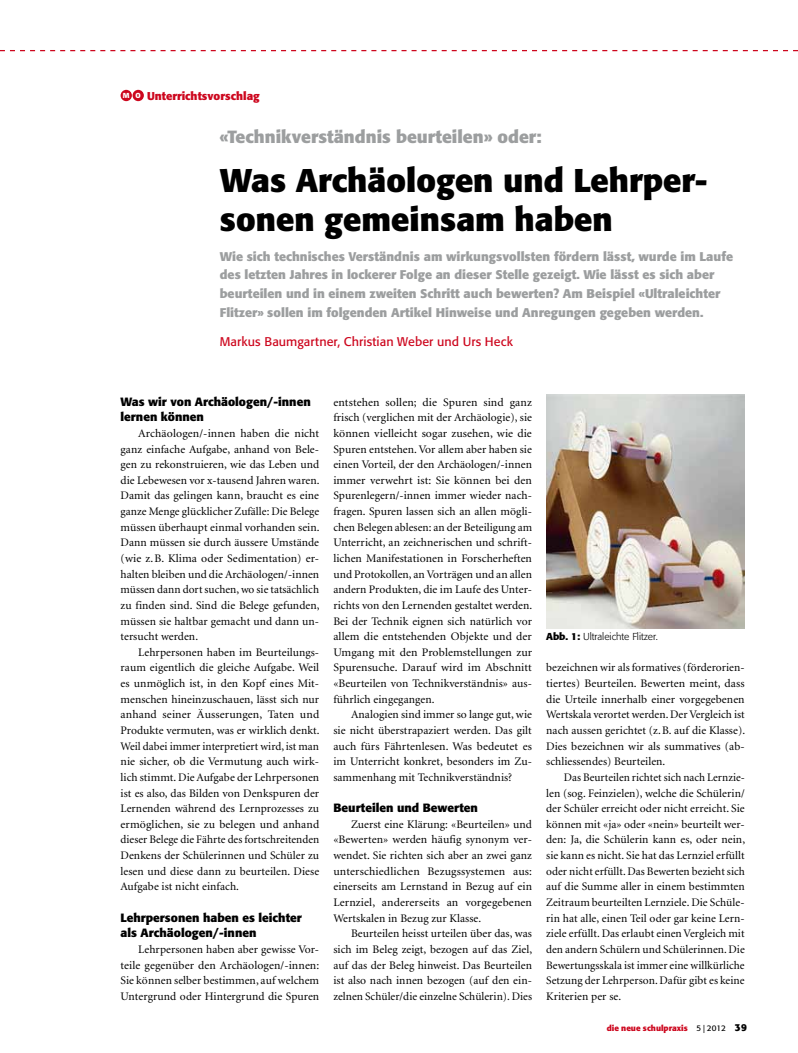
<style>
.page{position:relative;width:798px;height:1053px;background:#fff}
.page>*{position:absolute;margin:0;border:0;box-sizing:border-box;transform-origin:0 0}
.t1{font:700 32.5px/39px "Formata";color:#000}
.t2{font:700 17.5px "Formata";color:#9c9e9f}
.t3{font:700 12.5px/18.8px "Formata";color:#9c9e9f}
.t4{font:12.5px "Formata";letter-spacing:.01em;color:#cd071e}
.t5{font:700 11.88px/15.6px "Formata";color:#000}
.t6{font:11.5px/15.6px "Minion";letter-spacing:.005em;color:#000;text-align:justify}
.t7{font:700 11.25px "Formata";color:#cd071e}
.t8{font:300 10px "Formata";color:#000}
.t9{font:700 8.12px "Formata";color:#cd071e}
.s1{font-size:7.12px;color:#fff}
.s2{font-weight:700}
.s3{font-weight:400;color:#000}
.s4{font-size:10px;color:#000}
</style>
<div class="page">
<svg style="left:0;top:50px;width:797px;height:1px"></svg>
<div style="left:120px;top:90px;width:12px;height:11px;background:#cd071e;border-radius:50%"></div>
<div style="left:132px;top:90px;width:12px;height:11px;background:#cd071e;border-radius:50%"></div>
<img style="left:546px;top:394px;width:198px;height:235px">
<p class="t7" style="left:123px;top:89px;width:138px"><span class="s1">M O</span> Unterrichtsvorschlag</p>
<h2 class="t2" style="left:220px;top:125px;width:323px">«Technikverständnis beurteilen» oder:</h2>
<h1 class="t1" style="left:220px;top:161px;width:489px">Was Archäologen und Lehrper&shy;sonen gemeinsam haben</h1>
<p class="t3" style="left:220px;top:247px;width:514px">Wie sich technisches Verständnis am wirkungsvollsten fördern lässt, wurde im Laufe des letzten Jahres in lockerer Folge an dieser Stelle gezeigt. Wie lässt es sich aber beurteilen und in einem zweiten Schritt auch bewerten? Am Beispiel «Ultraleichter Flitzer» sollen im folgenden Artikel Hinweise und Anregungen gegeben werden.</p>
<p class="t4" style="left:220px;top:334px;width:294px">Markus Baumgartner, Christian Weber und Urs Heck</p>
<p class="t5" style="left:120px;top:393px;width:192px">Was wir von Archäologen/-innen lernen können</p>
<p class="t6" style="left:120px;top:426px;width:200px;text-indent:18px">Archäologen/-innen haben die nicht ganz einfache Aufgabe, anhand von Bele&shy;gen zu rekonstruieren, wie das Leben und die Lebewesen vor x-tausend Jahren waren.<br>Damit das gelingen kann, braucht es eine ganze Menge glücklicher Zufälle: Die Belege müssen überhaupt einmal vorhanden sein.<br>Dann müssen sie durch äussere Umstände (wie z.B. Klima oder Sedimentation) er&shy;halten bleiben und die Archäologen/-innen müssen dann dort suchen, wo sie tatsächlich zu finden sind. Sind die Belege gefunden, müssen sie haltbar gemacht und dann un&shy;tersucht werden.</p>
<p class="t6" style="left:120px;top:644px;width:200px;text-indent:18px">Lehrpersonen haben im Beurteilungs&shy;raum eigentlich die gleiche Aufgabe. Weil es unmöglich ist, in den Kopf eines Mit&shy;menschen hineinzuschauen, lässt sich nur anhand seiner Äusserungen, Taten und Produkte vermuten, was er wirklich denkt.<br>Weil dabei immer interpretiert wird, ist man nie sicher, ob die Vermutung auch wirk&shy;lich stimmt. Die Aufgabe der Lehrpersonen ist es also, das Bilden von Denkspuren der Lernenden während des Lernprozesses zu ermöglichen, sie zu belegen und anhand dieser Belege die Fährte des fortschreitenden Denkens der Schülerinnen und Schüler zu lesen und diese dann zu beurteilen. Diese Aufgabe ist nicht einfach.</p>
<p class="t5" style="left:120px;top:909px;width:183px">Lehrpersonen haben es leichter als Archäologen/-innen</p>
<p class="t6" style="left:120px;top:941px;width:200px;text-indent:18px">Lehrpersonen haben aber gewisse Vor&shy;teile gegenüber den Archäologen/-innen:<br>Sie können selber bestimmen, auf welchem Untergrund oder Hintergrund die Spuren</p>
<p class="t6" style="left:333px;top:394px;width:200px">entstehen sollen; die Spuren sind ganz frisch (verglichen mit der Archäologie), sie können vielleicht sogar zusehen, wie die Spuren entstehen. Vor allem aber haben sie einen Vorteil, der den Archäologen/-innen immer verwehrt ist: Sie können bei den Spurenlegern/-innen immer wieder nach&shy;fragen. Spuren lassen sich an allen mögli&shy;chen Belegen ablesen: an der Beteiligung am Unterricht, an zeichnerischen und schrift&shy;lichen Manifestationen in Forscherheften und Protokollen, an Vorträgen und an allen andern Produkten, die im Laufe des Unter&shy;richts von den Lernenden gestaltet werden.<br>Bei der Technik eignen sich natürlich vor allem die entstehenden Objekte und der Umgang mit den Problemstellungen zur Spurensuche. Darauf wird im Abschnitt «Beurteilen von Technikverständnis» aus&shy;führlich eingegangen.</p>
<p class="t6" style="left:333px;top:707px;width:200px;text-indent:18px">Analogien sind immer so lange gut, wie sie nicht überstrapaziert werden. Das gilt auch fürs Fährtenlesen. Was bedeutet es im Unterricht konkret, besonders im Zu&shy;sammenhang mit Technikverständnis?</p>
<p class="t5" style="left:333px;top:800px;width:146px">Beurteilen und Bewerten</p>
<p class="t6" style="left:333px;top:816px;width:200px;text-indent:18px">Zuerst eine Klärung: «Beurteilen» und «Bewerten» werden häufig synonym ver&shy;wendet. Sie richten sich aber an zwei ganz unterschiedlichen Bezugssystemen aus: einerseits am Lernstand in Bezug auf ein Lernziel, andererseits an vorgegebenen Wertskalen in Bezug zur Klasse.</p>
<p class="t6" style="left:333px;top:926px;width:200px;text-indent:18px">Beurteilen heisst urteilen über das, was sich im Beleg zeigt, bezogen auf das Ziel, auf das der Beleg hinweist. Das Beurteilen ist also nach innen bezogen (auf den ein&shy;zelnen Schüler/die einzelne Schülerin). Dies</p>
<p class="t8" style="left:546px;top:630px;width:113px"><span class="s2">Abb. 1:</span> Ultraleichte Flitzer.</p>
<p class="t6" style="left:546px;top:660px;width:200px;text-align:left">bezeichnen wir als formatives (förderorien&shy;tiertes) Beurteilen. Bewerten meint, dass die Urteile innerhalb einer vorgegebenen Wertskala verortet werden. Der Vergleich ist nach aussen gerichtet (z.B. auf die Klasse).<br>Dies bezeichnen wir als summatives (ab&shy;schliessendes) Beurteilen.</p>
<p class="t6" style="left:546px;top:769px;width:200px;text-indent:18px">Das Beurteilen richtet sich nach Lernzie&shy;len (sog. Feinzielen), welche die Schülerin/ der Schüler erreicht oder nicht erreicht. Sie können mit «ja» oder «nein» beurteilt wer&shy;den: Ja, die Schülerin kann es, oder nein, sie kann es nicht. Sie hat das Lernziel erfüllt oder nicht erfüllt. Das Bewerten bezieht sich auf die Summe aller in einem bestimmten Zeitraum beurteilten Lernziele. Die Schüle&shy;rin hat alle, einen Teil oder gar keine Lern&shy;ziele erfüllt. Das erlaubt einen Vergleich mit den andern Schülern und Schülerinnen. Die Bewertungsskala ist immer eine willkürliche Setzung der Lehrperson. Dafür gibt es keine Kriterien per se.</p>
<p class="t9" style="left:606px;top:1022px;width:142px">die neue schulpraxis <span class="s3">5 | 2012</span> <span class="s4">39</span></p>
</div>
